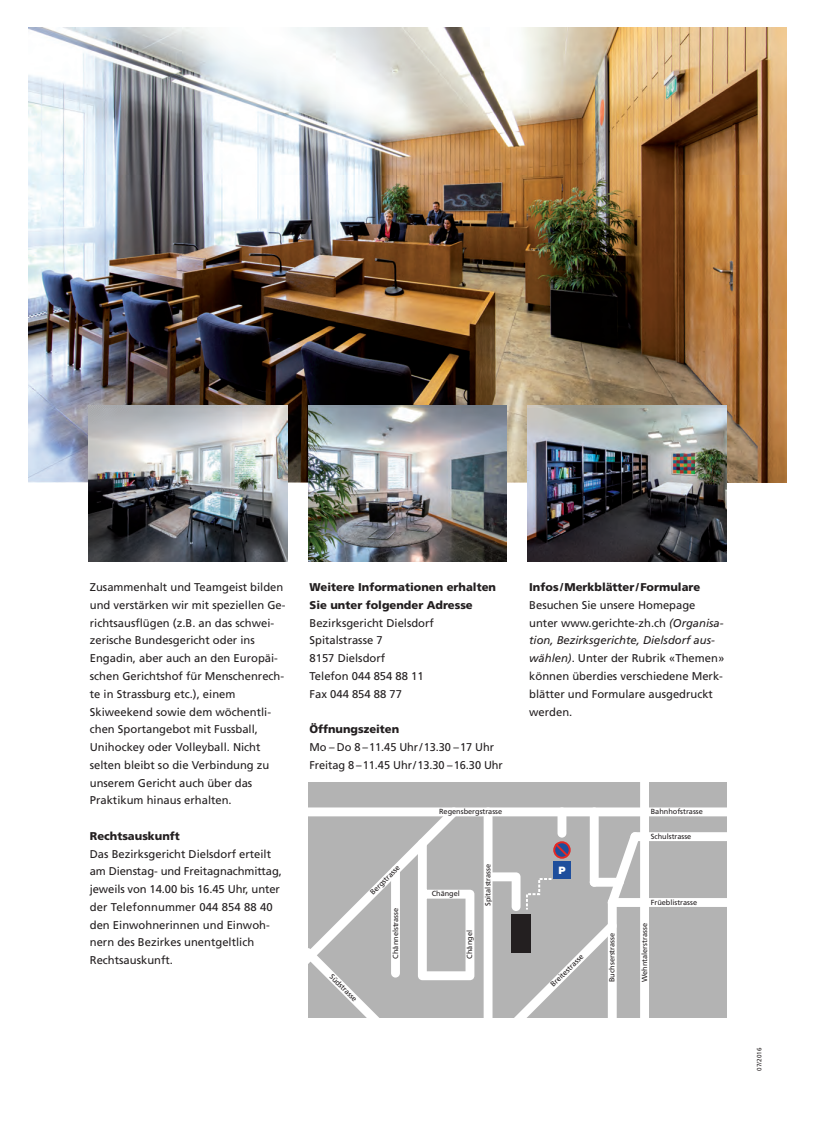
<style>
.page{position:relative;width:815px;height:1124px;background:#fff}
.page>*{position:absolute;margin:0;border:0;box-sizing:border-box;transform-origin:0 0}
.t1{font:11.25px/17.8px "Frutiger";color:#231f20}
.t2{font:900 11.25px/17.8px "Frutiger";color:#231f20}
.t3{font:700 10.38px "Helvetica BQ";color:#fff}
.t4{font:7.38px "Frutiger";color:#231f20}
.t5{font:6.25px "Frutiger";color:#231f20}
.s1{font-style:italic}
</style>
<div class="page">
<img style="left:29px;top:27px;width:758px;height:455px">
<img style="left:89px;top:406px;width:198px;height:156px">
<img style="left:308px;top:406px;width:199px;height:156px">
<img style="left:528px;top:406px;width:198px;height:156px">
<svg style="left:308px;top:782px;width:418px;height:235px"></svg>
<div style="left:590px;top:877px;width:34px;height:9px;background:#fff;border-radius:4px"></div>
<div style="left:590px;top:807px;width:9px;height:79px;background:#fff;border-radius:4px"></div>
<p class="t1" style="left:90px;top:579px;width:197px">Zusammenhalt und Teamgeist bilden und verstärken wir mit speziellen Ge&shy;richtsausflügen (z.B. an das schwei&shy;zerische Bundesgericht oder ins Engadin, aber auch an den Europäi&shy;schen Gerichtshof für Menschenrech&shy;te in Strassburg etc.), einem Skiweekend sowie dem wöchentli&shy;chen Sportangebot mit Fussball, Unihockey oder Volleyball. Nicht selten bleibt so die Verbindung zu unserem Gericht auch über das Praktikum hinaus erhalten.</p>
<p class="t2" style="left:90px;top:827px;width:92px">Rechtsauskunft</p>
<p class="t1" style="left:90px;top:845px;width:194px">Das Bezirksgericht Dielsdorf erteilt am Dienstag- und Freitagnachmittag, jeweils von 14.00 bis 16.45 Uhr, unter der Telefonnummer 044 854 88 40 den Einwohnerinnen und Einwoh&shy;nern des Bezirkes unentgeltlich<br>Rechtsauskunft.</p>
<p class="t2" style="left:310px;top:579px;width:188px">Weitere Informationen erhalten<br>Sie unter folgender Adresse</p>
<p class="t1" style="left:310px;top:614px;width:126px">Bezirksgericht Dielsdorf<br>Spitalstrasse 7<br>8157 Dielsdorf<br>Telefon 044 854 88 11<br>Fax 044 854 88 77</p>
<p class="t2" style="left:310px;top:721px;width:91px">Öffnungszeiten</p>
<p class="t1" style="left:310px;top:739px;width:195px">Mo – Do 8–11.45 Uhr/13.30 –17 Uhr<br>Freitag 8 –11.45 Uhr/13.30 –16.30 Uhr</p>
<p class="t2" style="left:529px;top:579px;width:172px">Infos/Merkblätter/Formulare</p>
<p class="t1" style="left:529px;top:597px;width:197px">Besuchen Sie unsere Homepage unter www.gerichte-zh.ch <span class="s1">(Organisa&shy;tion, Bezirksgerichte, Dielsdorf aus - wäh len)</span>. Unter der Rubrik «Themen» können überdies verschiedene Merk - blätter und Formulare ausgedruckt werden.</p>
<p class="t4" style="left:439px;top:808px;width:65px">Regensbergstrasse</p>
<p class="t4" style="left:651px;top:808px;width:54px">Bahnhofstrasse</p>
<p class="t4" style="left:651px;top:833px;width:42px">Schulstrasse</p>
<p class="t4" style="left:369px;top:891px;width:40px;rotate:-45deg">Bergstrasse</p>
<p class="t4" style="left:432px;top:890px;width:30px">Chängel</p>
<p class="t4" style="left:485px;top:905px;width:43px;rotate:-90deg">Spitalstrasse</p>
<p class="t3" style="left:558px;top:864px;width:8px">P</p>
<p class="t4" style="left:651px;top:899px;width:48px">Früeblistrasse</p>
<p class="t4" style="left:333px;top:972px;width:37px;rotate:45deg">Südstrasse</p>
<p class="t4" style="left:393px;top:958px;width:52px;rotate:-90deg">Chännelstrasse</p>
<p class="t4" style="left:467px;top:958px;width:30px;rotate:-90deg">Chängel</p>
<p class="t4" style="left:609px;top:981px;width:51px;rotate:-90deg">Buchserstrasse</p>
<p class="t4" style="left:642px;top:981px;width:60px;rotate:-90deg">Wehntalerstrasse</p>
<p class="t4" style="left:550px;top:983px;width:45px;rotate:-45deg">Breitestrasse</p>
<p class="t5" style="left:757px;top:1070px;width:24px;rotate:-90deg">07/2016</p>
</div>
